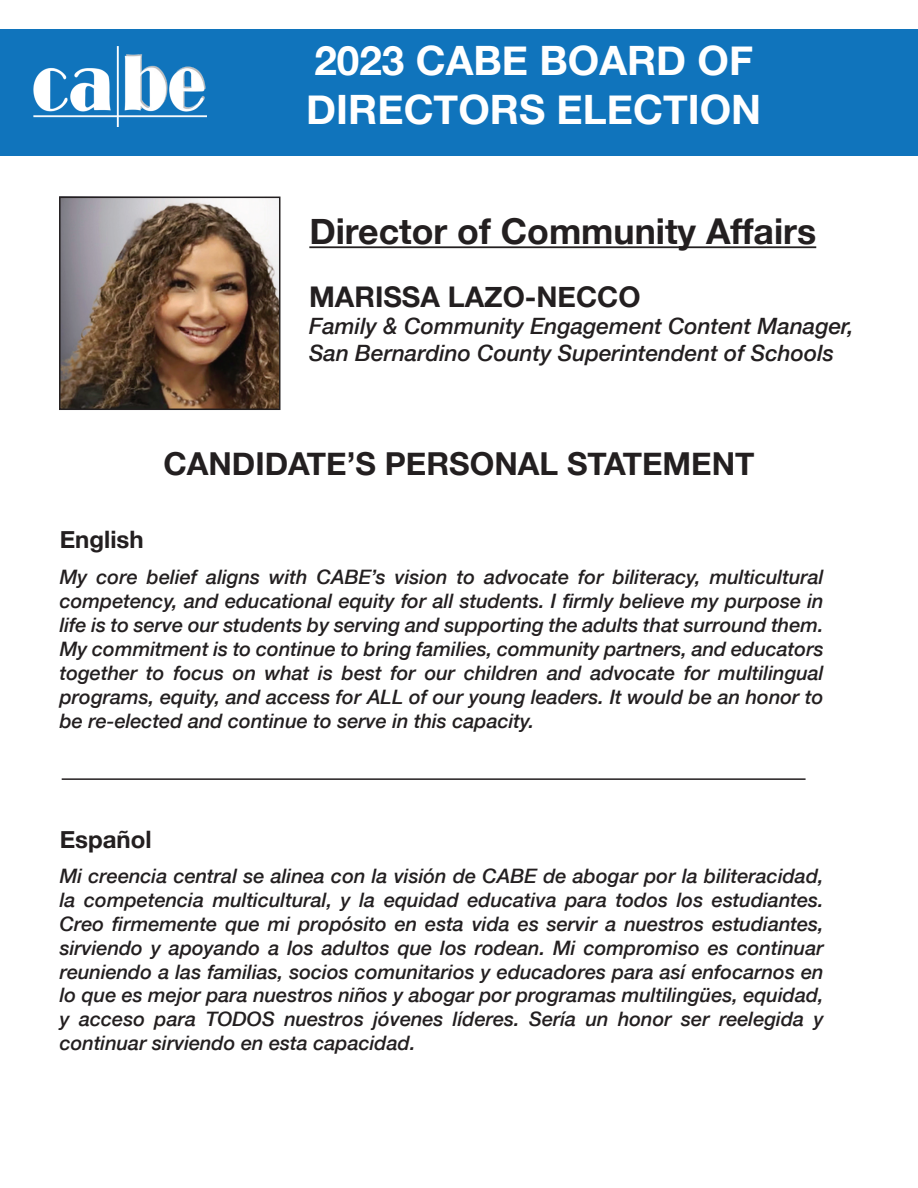
<style>
.page{position:relative;width:918px;height:1188px;background:#fff}
.page>*{position:absolute;margin:0;border:0;box-sizing:border-box;transform-origin:0 0}
.t1{font:700 40.5px/48.6px "Helvetica Neue";color:#fff}
.t2{font:700 35.7px "Helvetica Neue";color:#231f20}
.t3{font:700 31.65px "Helvetica Neue";color:#231f20}
.t4{font:700 28.5px "Helvetica Neue";color:#231f20}
.t5{font:700 24px "Helvetica Neue";color:#231f20}
.t6{font:italic 500 22.5px/27px "Helvetica Neue";color:#231f20}
.t7{font:italic 500 19.95px/23.9px "Helvetica Neue";color:#231f20;text-align:justify}
</style>
<div class="page">
<img style="left:60px;top:196px;width:220px;height:211px">
<div style="left:0;top:29px;width:918px;height:126px;background:#1074bc"></div>
<img style="left:34px;top:46px;width:173px;height:80px">
<div style="left:59px;top:197px;width:221px;height:213px;border:2px solid #231f20"></div>
<hr style="left:309px;top:246px;width:507px;height:2px;background:#231f20">
<hr style="left:62px;top:778px;width:744px;height:2px;background:#231f20">
<h1 class="t1" style="left:306px;top:38px;width:456px">2023 CABE BOARD OF<br>DIRECTORS ELECTION</h1>
<h2 class="t2" style="left:309px;top:203px;width:508px">Director of Community Affairs</h2>
<h3 class="t4" style="left:309px;top:274px;width:333px">MARISSA LAZO-NECCO</h3>
<p class="t6" style="left:309px;top:311px;width:546px">Family &amp; Community Engagement Content Manager,<br>San Bernardino County Superintendent of Schools</p>
<h3 class="t3" style="left:163px;top:438px;width:593px">CANDIDATE’S PERSONAL STATEMENT</h3>
<p class="t5" style="left:60px;top:521px;width:85px">English</p>
<p class="t7" style="left:60px;top:564px;width:766px">My core belief aligns with CABE’s vision to advocate for biliteracy, multicultural competency, and educational equity for all students. I firmly believe my purpose in life is to serve our students by serving and supporting the adults that surround them.<br>My commitment is to continue to bring families, community partners, and educators together to focus on what is best for our children and advocate for multilingual programs, equity, and access for ALL of our young leaders. It would be an honor to be re-elected and continue to serve in this capacity.</p>
<p class="t5" style="left:60px;top:820px;width:93px">Español</p>
<p class="t7" style="left:60px;top:863px;width:766px">Mi creencia central se alinea con la visión de CABE de abogar por la biliteracidad, la competencia multicultural, y la equidad educativa para todos los estudiantes.<br>Creo firmemente que mi propósito en esta vida es servir a nuestros estudiantes, sirviendo y apoyando a los adultos que los rodean. Mi compromiso es continuar reuniendo a las familias, socios comunitarios y educadores para así enfocarnos en lo que es mejor para nuestros niños y abogar por programas multilingües, equidad, y acceso para TODOS nuestros jóvenes líderes. Sería un honor ser reelegida y continuar sirviendo en esta capacidad.</p>
</div>
